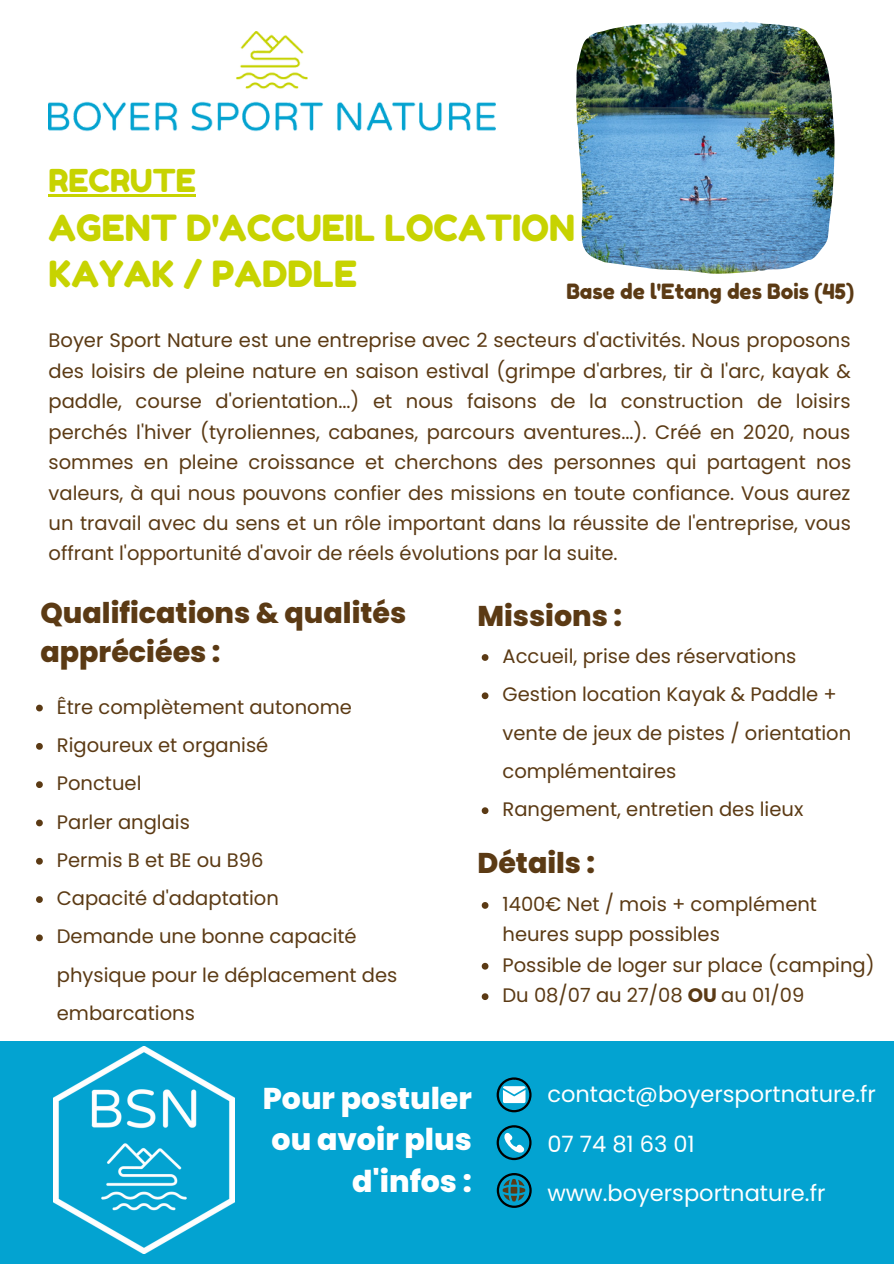
<style>
.page{position:relative;width:894px;height:1264px;background:#fff}
.page>*{position:absolute;margin:0;border:0;box-sizing:border-box;transform-origin:0 0}
.t1{font:36px/46.2px "Fredoka One";color:#c7d301}
.t2{font:31.5px "Fredoka One";color:#c7d301}
.t3{font:800 30px/41.7px "Poppins";color:#fff;text-align:right}
.t4{font:800 28.5px/39.5px "Poppins";color:#5b3a14}
.t5{font:22.5px "Poppins";color:#fff}
.t6{font:21px "Fredoka One";color:#5b3a14}
.t7{font:19.5px/38.2px "Poppins";color:#5b3a14}
.s1{font-weight:700}
</style>
<div class="page">
<div style="left:0;top:1041px;width:893px;height:222px;background:#03a3d1"></div>
<svg style="left:496px;top:1125px;width:35px;height:35px"></svg>
<svg style="left:496px;top:1173px;width:35px;height:34px"></svg>
<img style="left:576px;top:21px;width:258px;height:252px">
<img style="left:54px;top:1046px;width:180px;height:207px">
<img style="left:48px;top:32px;width:447px;height:99px">
<svg style="left:496px;top:1077px;width:35px;height:35px"></svg>
<hr style="left:48px;top:194px;width:148px;height:3px;background:#c7d301">
<svg style="left:36px;top:704px;width:7px;height:7px"></svg>
<svg style="left:36px;top:743px;width:7px;height:6px"></svg>
<svg style="left:36px;top:781px;width:7px;height:7px"></svg>
<svg style="left:36px;top:819px;width:7px;height:7px"></svg>
<svg style="left:36px;top:857px;width:7px;height:7px"></svg>
<svg style="left:36px;top:896px;width:7px;height:6px"></svg>
<svg style="left:36px;top:934px;width:7px;height:7px"></svg>
<svg style="left:481px;top:902px;width:7px;height:6px"></svg>
<svg style="left:481px;top:962px;width:7px;height:7px"></svg>
<svg style="left:481px;top:993px;width:7px;height:7px"></svg>
<svg style="left:481px;top:654px;width:7px;height:7px"></svg>
<svg style="left:481px;top:692px;width:7px;height:7px"></svg>
<svg style="left:481px;top:807px;width:7px;height:7px"></svg>
<h2 class="t2" style="left:48px;top:161px;width:149px">RECRUTE</h2>
<h1 class="t1" style="left:48px;top:204px;width:528px">AGENT D'ACCUEIL LOCATION<br>KAYAK / PADDLE</h1>
<p class="t6" style="left:566px;top:278px;width:289px">Base de l'Etang des Bois (45)</p>
<p class="t7" style="left:48px;top:325px;width:804px;line-height:30.5px;text-align:justify">Boyer Sport Nature est une entreprise avec 2 secteurs d'activités. Nous proposons des loisirs de pleine nature en saison estival (grimpe d'arbres, tir à l'arc, kayak &amp; paddle, course d'orientation...) et nous faisons de la construction de loisirs perchés l'hiver (tyroliennes, cabanes, parcours aventures...). Créé en 2020, nous sommes en pleine croissance et cherchons des personnes qui partagent nos valeurs, à qui nous pouvons confier des missions en toute confiance. Vous aurez un travail avec du sens et un rôle important dans la réussite de l'entreprise, vous offrant l'opportunité d'avoir de réels évolutions par la suite.</p>
<h3 class="t4" style="left:40px;top:593px;width:367px">Qualifications &amp; qualités appréciées :</h3>
<p class="t7" style="left:57px;top:687px;width:342px">Être complètement autonome<br>Rigoureux et organisé<br>Ponctuel<br>Parler anglais<br>Permis B et BE ou B96<br>Capacité d'adaptation<br>Demande une bonne capacité physique pour le déplacement des embarcations</p>
<h3 class="t4" style="left:477px;top:596px;width:146px">Missions :</h3>
<p class="t7" style="left:502px;top:637px;width:350px">Accueil, prise des réservations<br>Gestion location Kayak &amp; Paddle + vente de jeux de pistes / orientation complémentaires<br>Rangement, entretien des lieux</p>
<h3 class="t4" style="left:477px;top:843px;width:119px">Détails :</h3>
<p class="t7" style="left:502px;top:889px;width:373px;line-height:30.5px">1400€ Net / mois + complément heures supp possibles<br>Possible de loger sur place (camping)<br>Du 08/07 au 27/08 <span class="s1">OU</span> au 01/09</p>
<h3 class="t3" style="left:263px;top:1077px;width:210px">Pour postuler ou avoir plus d'infos :</h3>
<p class="t5" style="left:547px;top:1078px;width:330px">contact@boyersportnature.fr</p>
<p class="t5" style="left:547px;top:1127px;width:149px">07 74 81 63 01</p>
<p class="t5" style="left:547px;top:1177px;width:279px">www.boyersportnature.fr</p>
</div>
